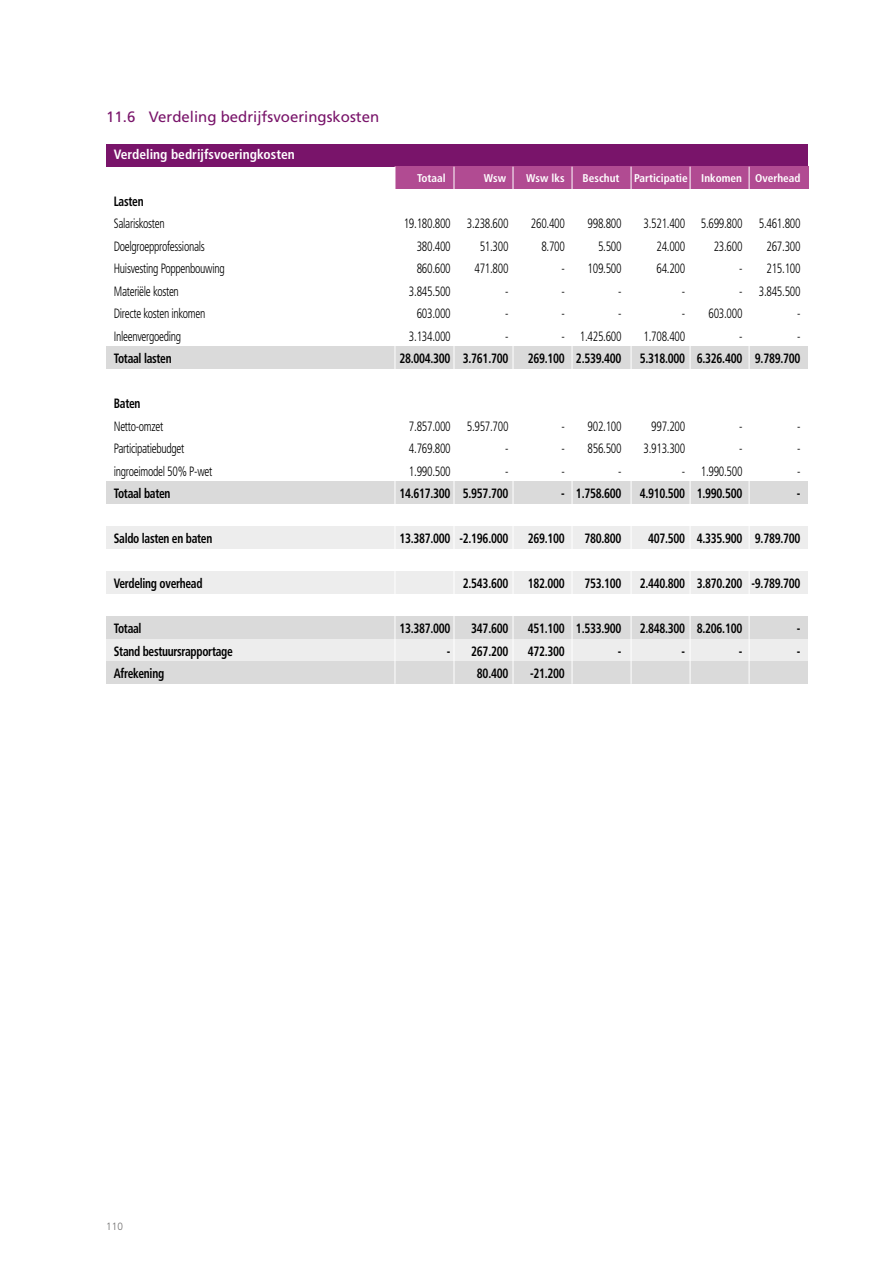
<style>
.page{position:relative;width:893px;height:1263px;background:#fff}
.page>*{position:absolute;margin:0;border:0;box-sizing:border-box;transform-origin:0 0}
.t1{font:15px "Frutiger LT Std";color:#79146a}
.t2{font:300 condensed 13.5px "Frutiger LT Std";letter-spacing:-.025em;color:#000;scale:.85 1}
.t3{font:700 condensed 13.5px "Frutiger LT Std";letter-spacing:-.025em;color:#000;scale:.85 1}
.t4{font:700 condensed 13.5px "Frutiger LT Std";color:#fff}
.t5{font:700 condensed 11.25px "Frutiger LT Std";color:#fff}
.t6{font:300 10.5px "Frutiger LT Std";color:#706f6f;scale:.95 1}
</style>
<div class="page">
<div style="left:106px;top:526px;width:702px;height:23px;background:#ededed"></div>
<div style="left:106px;top:481px;width:702px;height:23px;background:#dadada"></div>
<div style="left:106px;top:571px;width:702px;height:23px;background:#ededed"></div>
<div style="left:106px;top:616px;width:702px;height:23px;background:#dadada"></div>
<div style="left:106px;top:639px;width:702px;height:22px;background:#ededed"></div>
<div style="left:106px;top:661px;width:702px;height:23px;background:#dadada"></div>
<div style="left:106px;top:346px;width:702px;height:23px;background:#dadada"></div>
<div style="left:106px;top:144px;width:702px;height:22px;background:#79146a"></div>
<div style="left:395px;top:166px;width:413px;height:23px;background:#b14b92"></div>
<hr style="left:749px;top:167px;width:1px;height:517px;background:#fff">
<hr style="left:690px;top:167px;width:1px;height:517px;background:#fff">
<hr style="left:631px;top:167px;width:1px;height:517px;background:#fff">
<hr style="left:572px;top:167px;width:1px;height:517px;background:#fff">
<hr style="left:513px;top:167px;width:1px;height:517px;background:#fff">
<hr style="left:454px;top:167px;width:1px;height:517px;background:#fff">
<hr style="left:395px;top:167px;width:1px;height:517px;background:#fff">
<p class="t1" style="left:106px;top:107px;width:274px">11.6 Verdeling bedrijfsvoeringskosten</p>
<p class="t4" style="left:114px;top:146px;width:183px">Verdeling bedrijfsvoeringkosten</p>
<p class="t5" style="left:417px;top:171px;width:30px">Totaal</p>
<p class="t5" style="left:484px;top:171px;width:24px">Wsw</p>
<p class="t5" style="left:526px;top:171px;width:40px">Wsw lks</p>
<p class="t5" style="left:583px;top:171px;width:38px">Beschut</p>
<p class="t5" style="left:634px;top:171px;width:168px">Participatie Inkomen Overhead</p>
<p class="t3" style="left:114px;top:193px;width:37px">Lasten</p>
<p class="t2" style="left:114px;top:216px;width:61px">Salariskosten</p>
<p class="t2" style="left:404px;top:216px;width:125px">19.180.800 3.238.600</p>
<p class="t2" style="left:531px;top:216px;width:42px">260.400</p>
<p class="t2" style="left:588px;top:216px;width:42px">998.800</p>
<p class="t2" style="left:644px;top:216px;width:186px">3.521.400 5.699.800 5.461.800</p>
<p class="t2" style="left:114px;top:238px;width:109px">Doelgroepprofessionals</p>
<p class="t2" style="left:417px;top:238px;width:42px">380.400</p>
<p class="t2" style="left:480px;top:238px;width:35px">51.300</p>
<p class="t2" style="left:541px;top:238px;width:29px">8.700</p>
<p class="t2" style="left:598px;top:238px;width:29px">5.500</p>
<p class="t2" style="left:656px;top:238px;width:35px">24.000</p>
<p class="t2" style="left:714px;top:238px;width:35px">23.600</p>
<p class="t2" style="left:766px;top:238px;width:42px">267.300</p>
<p class="t2" style="left:114px;top:261px;width:132px">Huisvesting Poppenbouwing</p>
<p class="t2" style="left:417px;top:261px;width:42px">860.600</p>
<p class="t2" style="left:474px;top:261px;width:42px">471.800</p>
<p class="t2" style="left:562px;top:261px;width:72px">- 109.500</p>
<p class="t2" style="left:656px;top:261px;width:35px">64.200</p>
<p class="t2" style="left:739px;top:261px;width:74px">- 215.100</p>
<p class="t2" style="left:114px;top:283px;width:78px">Materiële kosten</p>
<p class="t2" style="left:409px;top:283px;width:51px">3.845.500</p>
<p class="t2" style="left:505px;top:283px;width:5px">-</p>
<p class="t2" style="left:562px;top:283px;width:5px">-</p>
<p class="t2" style="left:618px;top:283px;width:5px">-</p>
<p class="t2" style="left:682px;top:283px;width:5px">-</p>
<p class="t2" style="left:739px;top:283px;width:74px">- 3.845.500</p>
<p class="t2" style="left:114px;top:306px;width:109px">Directe kosten inkomen</p>
<p class="t2" style="left:417px;top:306px;width:42px">603.000</p>
<p class="t2" style="left:505px;top:306px;width:5px">-</p>
<p class="t2" style="left:562px;top:306px;width:5px">-</p>
<p class="t2" style="left:618px;top:306px;width:5px">-</p>
<p class="t2" style="left:682px;top:306px;width:73px">- 603.000</p>
<p class="t2" style="left:797px;top:306px;width:5px">-</p>
<p class="t2" style="left:114px;top:328px;width:81px">Inleenvergoeding</p>
<p class="t2" style="left:409px;top:328px;width:51px">3.134.000</p>
<p class="t2" style="left:505px;top:328px;width:5px">-</p>
<p class="t2" style="left:562px;top:328px;width:72px">- 1.425.600</p>
<p class="t2" style="left:644px;top:328px;width:51px">1.708.400</p>
<p class="t2" style="left:739px;top:328px;width:5px">-</p>
<p class="t2" style="left:797px;top:328px;width:5px">-</p>
<p class="t3" style="left:114px;top:350px;width:70px">Totaal lasten</p>
<p class="t3" style="left:399px;top:350px;width:130px">28.004.300 3.761.700</p>
<p class="t3" style="left:528px;top:350px;width:112px">269.100 2.539.400</p>
<p class="t3" style="left:640px;top:350px;width:191px">5.318.000 6.326.400 9.789.700</p>
<p class="t3" style="left:114px;top:395px;width:33px">Baten</p>
<p class="t2" style="left:114px;top:418px;width:60px">Netto-omzet</p>
<p class="t2" style="left:409px;top:418px;width:119px">7.857.000 5.957.700</p>
<p class="t2" style="left:562px;top:418px;width:72px">- 902.100</p>
<p class="t2" style="left:651px;top:418px;width:42px">997.200</p>
<p class="t2" style="left:739px;top:418px;width:5px">-</p>
<p class="t2" style="left:797px;top:418px;width:5px">-</p>
<p class="t2" style="left:114px;top:441px;width:85px">Participatiebudget</p>
<p class="t2" style="left:409px;top:441px;width:51px">4.769.800</p>
<p class="t2" style="left:505px;top:441px;width:5px">-</p>
<p class="t2" style="left:562px;top:441px;width:72px">- 856.500</p>
<p class="t2" style="left:644px;top:441px;width:51px">3.913.300</p>
<p class="t2" style="left:739px;top:441px;width:5px">-</p>
<p class="t2" style="left:797px;top:441px;width:5px">-</p>
<p class="t2" style="left:114px;top:463px;width:117px">ingroeimodel 50% P-wet</p>
<p class="t2" style="left:409px;top:463px;width:51px">1.990.500</p>
<p class="t2" style="left:505px;top:463px;width:5px">-</p>
<p class="t2" style="left:562px;top:463px;width:5px">-</p>
<p class="t2" style="left:618px;top:463px;width:5px">-</p>
<p class="t2" style="left:682px;top:463px;width:73px">- 1.990.500</p>
<p class="t2" style="left:797px;top:463px;width:5px">-</p>
<p class="t3" style="left:114px;top:485px;width:68px">Totaal baten</p>
<p class="t3" style="left:399px;top:485px;width:130px">14.617.300 5.957.700</p>
<p class="t3" style="left:561px;top:485px;width:72px">- 1.758.600</p>
<p class="t3" style="left:640px;top:485px;width:122px">4.910.500 1.990.500</p>
<p class="t3" style="left:797px;top:485px;width:6px">-</p>
<p class="t3" style="left:114px;top:530px;width:117px">Saldo lasten en baten</p>
<p class="t3" style="left:399px;top:530px;width:130px">13.387.000 -2.196.000</p>
<p class="t3" style="left:528px;top:530px;width:45px">269.100</p>
<p class="t3" style="left:584px;top:530px;width:45px">780.800</p>
<p class="t3" style="left:648px;top:530px;width:181px">407.500 4.335.900 9.789.700</p>
<p class="t3" style="left:114px;top:575px;width:106px">Verdeling overhead</p>
<p class="t3" style="left:463px;top:575px;width:55px">2.543.600</p>
<p class="t3" style="left:528px;top:575px;width:45px">182.000</p>
<p class="t3" style="left:584px;top:575px;width:45px">753.100</p>
<p class="t3" style="left:640px;top:575px;width:191px">2.440.800 3.870.200 -9.789.700</p>
<p class="t3" style="left:114px;top:620px;width:34px">Totaal</p>
<p class="t3" style="left:399px;top:620px;width:62px">13.387.000</p>
<p class="t3" style="left:471px;top:620px;width:45px">347.600</p>
<p class="t3" style="left:528px;top:620px;width:112px">451.100 1.533.900</p>
<p class="t3" style="left:640px;top:620px;width:122px">2.848.300 8.206.100</p>
<p class="t3" style="left:797px;top:620px;width:6px">-</p>
<p class="t3" style="left:114px;top:643px;width:141px">Stand bestuursrapportage</p>
<p class="t3" style="left:447px;top:643px;width:74px">- 267.200</p>
<p class="t3" style="left:528px;top:643px;width:45px">472.300</p>
<p class="t3" style="left:618px;top:643px;width:6px">-</p>
<p class="t3" style="left:681px;top:643px;width:6px">-</p>
<p class="t3" style="left:739px;top:643px;width:6px">-</p>
<p class="t3" style="left:797px;top:643px;width:6px">-</p>
<p class="t3" style="left:114px;top:665px;width:61px">Afrekening</p>
<p class="t3" style="left:477px;top:665px;width:38px">80.400</p>
<p class="t3" style="left:530px;top:665px;width:42px">-21.200</p>
<p class="t6" style="left:106px;top:1220px;width:19px">110</p>
</div>
